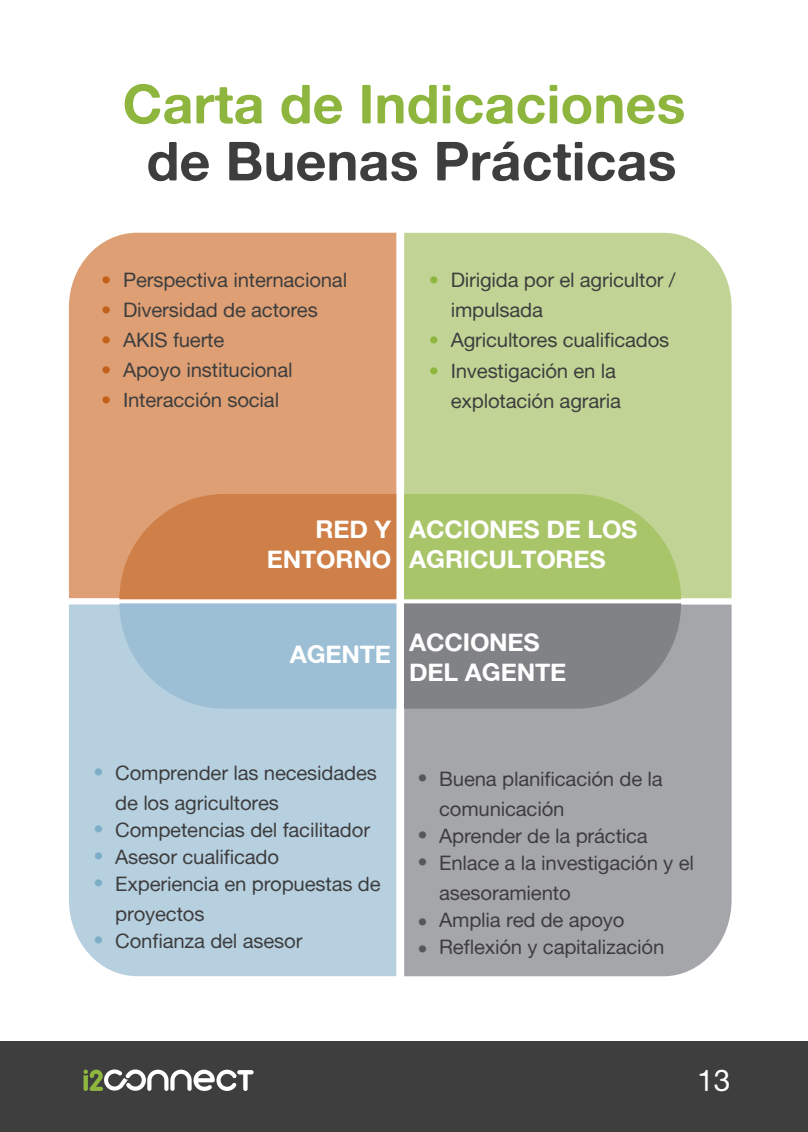
<style>
.page{position:relative;width:808px;height:1132px;background:#fff}
.page>*{position:absolute;margin:0;border:0;box-sizing:border-box;transform-origin:0 0}
.t1{font:54px "Alte Haas Grotesk Bold";color:#8eb63e}
.t2{font:54px "Alte Haas Grotesk Bold";color:#3e3e3f}
.t3{font:30px "Alte Haas Grotesk";color:#fff}
.t4{font:24.6px/30px "Alte Haas Grotesk Bold";letter-spacing:-.01em;color:#fff}
.t5{font:19.8px/30px "Alte Haas Grotesk";letter-spacing:-.01em;color:#3e3e3f}
.t6{font:19.8px/30px "Alte Haas Grotesk";color:#c3601a;text-align:justify}
.t7{font:19.8px/27px "Alte Haas Grotesk";color:#7caec8;text-align:justify}
.t8{font:19.8px/27px "Alte Haas Grotesk";color:#57585a}
.t9{font:19.8px/30px "Alte Haas Grotesk";color:#8eb63e}
</style>
<div class="page">
<div style="left:0;top:1041px;width:808px;height:90px;background:#3e3e3f"></div>
<svg style="left:83px;top:1069px;width:171px;height:22px"></svg>
<div style="left:69px;top:233px;width:327px;height:365px;background:#dd9f73"></div>
<div style="left:404px;top:233px;width:327px;height:365px;background:#c1d495"></div>
<div style="left:69px;top:604px;width:327px;height:371px;background:#b7d0e0"></div>
<div style="left:404px;top:604px;width:327px;height:371px;background:#a5a6aa"></div>
<svg style="left:404px;top:494px;width:277px;height:214px"></svg>
<svg style="left:119px;top:494px;width:277px;height:214px"></svg>
<h1 class="t1" style="left:123px;top:71px;width:564px">Carta de Indicaciones</h1>
<h1 class="t2" style="left:146px;top:128px;width:532px">de Buenas Prácticas</h1>
<p class="t6" style="left:101px;top:264px;width:12px">• • • • •</p>
<p class="t5" style="left:451px;top:265px;width:226px">Dirigida por el agricultor / impulsada<br>Agricultores cualificados<br>Investigación en la explotación agraria</p>
<p class="t5" style="left:123px;top:264px;width:226px">Perspectiva internacional<br>Diversidad de actores<br>AKIS fuerte<br>Apoyo institucional<br>Interacción social</p>
<p class="t9" style="left:429px;top:265px;width:12px">•</p>
<p class="t9" style="left:429px;top:325px;width:12px">• •</p>
<p class="t4" style="left:267px;top:513px;width:126px;text-align:right">RED Y<br>ENTORNO</p>
<p class="t4" style="left:409px;top:513px;width:230px">ACCIONES DE LOS<br>AGRICULTORES</p>
<p class="t4" style="left:290px;top:638px;width:103px">AGENTE</p>
<p class="t4" style="left:409px;top:626px;width:159px">ACCIONES<br>DEL AGENTE</p>
<p class="t7" style="left:93px;top:757px;width:12px">•</p>
<p class="t7" style="left:93px;top:815px;width:12px">• • •</p>
<p class="t7" style="left:93px;top:926px;width:12px">•</p>
<p class="t5" style="left:115px;top:757px;width:263px">Comprender las necesidades de los agricultores</p>
<p class="t5" style="left:115px;top:816px;width:267px;line-height:27px">Competencias del facilitador<br>Asesor cualificado<br>Experiencia en propuestas de</p>
<p class="t5" style="left:115px;top:900px;width:189px;line-height:27px">proyectos<br>Confianza del asesor</p>
<p class="t8" style="left:417px;top:764px;width:12px">•</p>
<p class="t8" style="left:417px;top:821px;width:12px">• •</p>
<p class="t8" style="left:417px;top:908px;width:12px">• •</p>
<p class="t5" style="left:439px;top:763px;width:225px">Buena planificación de la comunicación</p>
<p class="t5" style="left:439px;top:821px;width:256px;line-height:27px">Aprender de la práctica<br>Enlace a la investigación y el</p>
<p class="t5" style="left:439px;top:878px;width:227px;line-height:27px">asesoramiento<br>Amplia red de apoyo<br>Reflexión y capitalización</p>
<h2 class="t3" style="left:697px;top:1062px;width:35px">13</h2>
</div>
